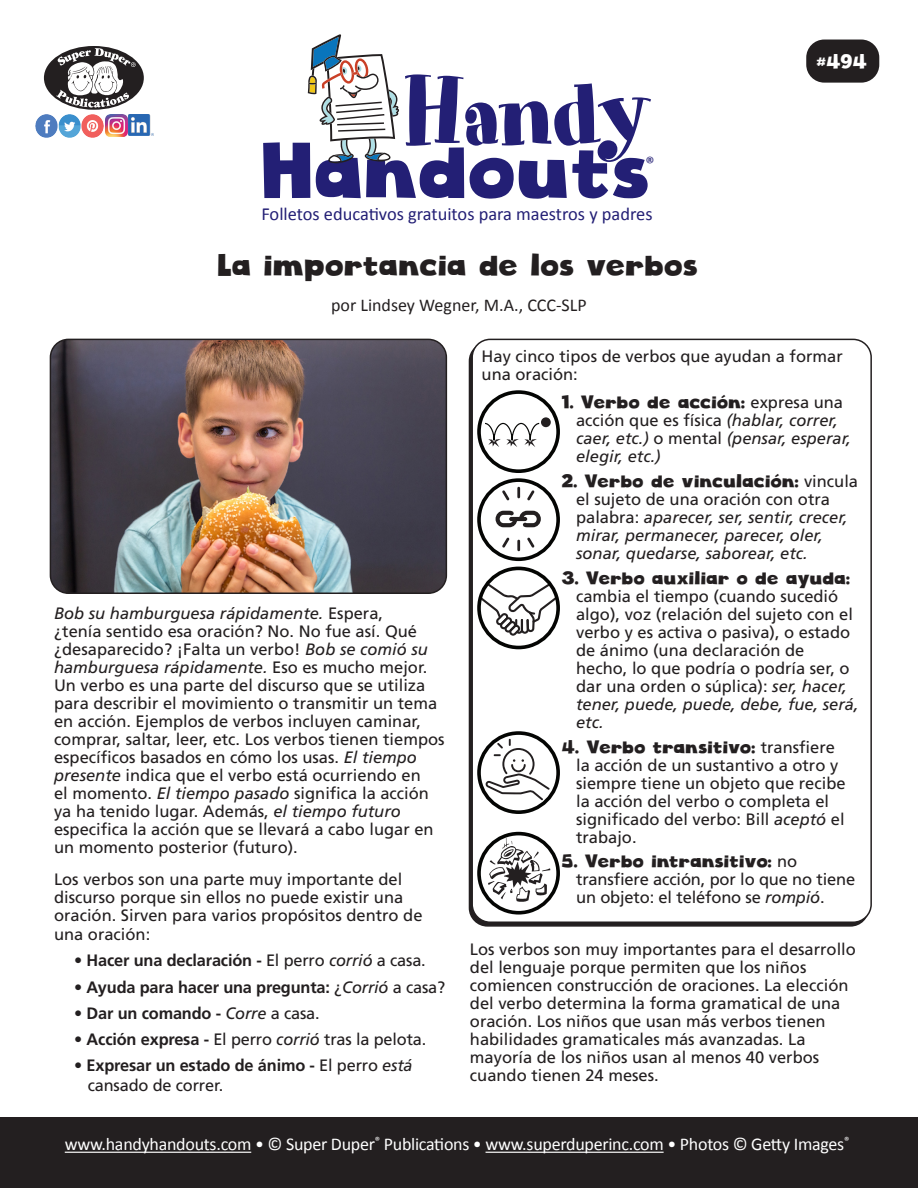
<style>
.page{position:relative;width:918px;height:1188px;background:#fff}
.page>*{position:absolute;margin:0;border:0;box-sizing:border-box;transform-origin:0 0}
.t1{font:93.75px "Art Department JNL";letter-spacing:-.03em;color:#231f75}
.t2{font:76.8px "Cloudy Witha Chanceof Love";color:#231f75}
.HH_Title{font:30px "Cloudy Witha Chanceof Love";color:#231f20}
.t3{font:19.5px "Cloudy Witha Chanceof Love";color:#fff}
.t4{font:18.45px "Calibri";color:#231f75}
.HH_TEXT{font:18px "Cloudy Witha Chanceof Love";color:#231f20}
.t5{font:18px "Calibri";letter-spacing:-.015em;color:#fff}
.HH_Author{font:18px "Calibri";color:#231f20}
.t6{font:18px "Calibri";color:#231f75}
.HH_TEXT-2{font:16.5px/18px "Frutiger";color:#231f20}
.HH_TEXT-3{font:italic 16.5px/18px "Frutiger";color:#231f20}
.HH_TEXT-4{font:700 16.5px/19.5px "Frutiger";letter-spacing:-.01em;color:#231f20}
.s1{font-style:italic}
.s2{font-weight:400}
.s3{font-weight:400;font-style:italic}
.s4{font-weight:700}
.s5{font-family:"Frutiger";font-size:16.5px}
.s6{font-style:normal}
</style>
<div class="page">
<div style="left:471px;top:339px;width:401px;height:584px;border:2px solid #231f20;border-radius:18px"></div>
<div style="left:806px;top:40px;width:73px;height:43px;background:#231f20;border-radius:18px"></div>
<div style="left:0;top:1118px;width:918px;height:70px;background:#231f20"></div>
<div style="left:44px;top:46px;width:100px;height:64px;background:#231f20;border-radius:50%"></div>
<svg style="left:56px;top:48px;width:80px;height:60px"></svg>
<img style="left:36px;top:115px;width:68px;height:22px">
<img style="left:106px;top:115px;width:21px;height:21px">
<hr style="left:65px;top:1152px;width:186px;height:1px;background:#fff">
<hr style="left:486px;top:1152px;width:178px;height:1px;background:#fff">
<img style="left:129px;top:115px;width:24px;height:21px">
<svg style="left:308px;top:34px;width:91px;height:129px"></svg>
<img style="left:50px;top:339px;width:396px;height:254px">
<div style="left:50px;top:339px;width:397px;height:255px;border:2px solid #231f20;border-radius:18px"></div>
<div style="left:477px;top:390px;width:83px;height:83px;border:4px solid #040503;border-radius:50%"></div>
<div style="left:541px;top:417px;width:10px;height:10px;background:#231f20;border-radius:50%"></div>
<svg style="left:484px;top:422px;width:56px;height:25px"></svg>
<svg style="left:496px;top:511px;width:45px;height:16px"></svg>
<hr style="left:509px;top:517px;width:18px;height:4px;background:#231f20;border-radius:2px">
<svg style="left:517px;top:540px;width:3px;height:11px"></svg>
<svg style="left:502px;top:537px;width:7px;height:11px"></svg>
<svg style="left:527px;top:537px;width:8px;height:11px"></svg>
<svg style="left:517px;top:487px;width:3px;height:11px"></svg>
<svg style="left:502px;top:490px;width:7px;height:10px"></svg>
<svg style="left:527px;top:490px;width:8px;height:10px"></svg>
<div style="left:477px;top:478px;width:83px;height:83px;border:4px solid #040503;border-radius:50%"></div>
<svg style="left:480px;top:583px;width:77px;height:53px"></svg>
<div style="left:477px;top:567px;width:83px;height:82px;border:4px solid #040503;border-radius:50%"></div>
<svg style="left:485px;top:739px;width:65px;height:61px"></svg>
<div style="left:477px;top:731px;width:83px;height:83px;border:4px solid #040503;border-radius:50%"></div>
<svg style="left:488px;top:838px;width:62px;height:64px"></svg>
<div style="left:477px;top:832px;width:83px;height:83px;border:4px solid #040503;border-radius:50%"></div>
<p class="t1" style="left:402px;top:57px;width:252px">Handy</p>
<p class="t2" style="left:264px;top:123px;width:391px">Handouts</p>
<p class="t6" style="left:646px;top:150px;width:11px">®</p>
<p class="t4" style="left:261px;top:201px;width:393px">Folletos educativos gratuitos para maestros y padres</p>
<p class="HH_Title" style="left:218px;top:246px;width:483px">La importancia de los verbos</p>
<p class="HH_Author" style="left:331px;top:293px;width:257px">por Lindsey Wegner, M.A., CCC-SLP</p>
<p class="t3" style="left:818px;top:49px;width:52px">#494</p>
<p class="HH_TEXT-2" style="left:54px;top:604px;width:392px"><span class="s1">Bob su hamburguesa rápidamente.</span> Espera,<br>¿tenía sentido esa oración? No. No fue así. Qué ¿desaparecido? ¡Falta un verbo! <span class="s1">Bob se comió su hamburguesa rápidamente.</span> Eso es mucho mejor.<br>Un verbo es una parte del discurso que se utiliza para describir el movimiento o transmitir un tema en acción. Ejemplos de verbos incluyen caminar, comprar, saltar, leer, etc. Los verbos tienen tiempos específicos basados en cómo los usas. <span class="s1">El tiempo presente</span> indica que el verbo está ocurriendo en<br>el momento. <span class="s1">El tiempo pasado</span> significa la acción ya ha tenido lugar. Además, <span class="s1">el tiempo futuro </span>especifica la acción que se llevará a cabo lugar en un momento posterior (futuro).</p>
<p class="HH_TEXT-2" style="left:54px;top:870px;width:370px">Los verbos son una parte muy importante del discurso porque sin ellos no puede existir una oración. Sirven para varios propósitos dentro de</p>
<p class="HH_TEXT-2" style="left:54px;top:925px;width:98px">una oración:</p>
<p class="HH_TEXT-4" style="left:74px;top:951px;width:353px">• Hacer una declaración - <span class="s2">El perro</span> <span class="s3">corrió</span> <span class="s2">a casa.</span></p>
<p class="HH_TEXT-4" style="left:74px;top:977px;width:373px">• Ayuda para hacer una pregunta: <span class="s2">¿</span><span class="s3">Corrió</span> <span class="s2">a casa?</span></p>
<p class="HH_TEXT-4" style="left:74px;top:1003px;width:247px">• Dar un comando - <span class="s3">Corre</span> <span class="s2">a casa.</span></p>
<p class="HH_TEXT-2" style="left:74px;top:1030px;width:354px"><span class="s4">• Acción expresa -</span> El perro <span class="s1">corrió</span> tras la pelota.</p>
<p class="HH_TEXT-4" style="left:88px;top:1056px;width:326px;text-indent:-14px">• Expresar un estado de ánimo - <span class="s2">El perro</span> <span class="s3">está </span><span class="s2">cansado de correr.</span></p>
<p class="HH_TEXT-2" style="left:482px;top:347px;width:363px">Hay cinco tipos de verbos que ayudan a formar una oración:</p>
<p class="HH_TEXT" style="left:563px;top:391px;width:282px">1. Verbo de acción: <span class="s5">expresa una</span></p>
<p class="HH_TEXT-3" style="left:576px;top:412px;width:277px"><span class="s6">acción que es física</span> (hablar, correr, caer, etc.) <span class="s6">o mental</span> (pensar, esperar, elegir, etc.)</p>
<p class="HH_TEXT" style="left:563px;top:470px;width:297px">2. Verbo de vinculación: <span class="s5">vincula</span></p>
<p class="HH_TEXT-3" style="left:576px;top:490px;width:273px"><span class="s6">el sujeto de una oración con otra palabra:</span> aparecer, ser, sentir, crecer, mirar, permanecer, parecer, oler, sonar, quedarse, saborear, etc.</p>
<p class="HH_TEXT" style="left:563px;top:567px;width:290px">3. Verbo auxiliar o de ayuda:</p>
<p class="HH_TEXT-2" style="left:576px;top:587px;width:284px">cambia el tiempo (cuando sucedió algo), voz (relación del sujeto con el verbo y es activa o pasiva), o estado de ánimo (una declaración de hecho, lo que podría o podría ser, o dar una orden o súplica): <span class="s1">ser, hacer, tener, puede, puede, debe, fue, será, etc.</span></p>
<p class="HH_TEXT" style="left:563px;top:735px;width:274px">4. Verbo transitivo: <span class="s5">transfiere</span></p>
<p class="HH_TEXT-2" style="left:576px;top:756px;width:271px">la acción de un sustantivo a otro y siempre tiene un objeto que recibe la acción del verbo o completa el significado del verbo: Bill <span class="s1">aceptó</span> el trabajo.</p>
<p class="HH_TEXT" style="left:563px;top:850px;width:236px">5. Verbo intransitivo: <span class="s5">no</span></p>
<p class="HH_TEXT-2" style="left:576px;top:871px;width:281px">transfiere acción, por lo que no tiene un objeto: el teléfono se <span class="s1">rompió</span>.</p>
<p class="HH_TEXT-2" style="left:470px;top:940px;width:388px">Los verbos son muy importantes para el desarrollo del lenguaje porque permiten que los niños comiencen construcción de oraciones. La elección del verbo determina la forma gramatical de una oración. Los niños que usan más verbos tienen habilidades gramaticales más avanzadas. La mayoría de los niños usan al menos 40 verbos cuando tienen 24 meses.</p>
<p class="t5" style="left:65px;top:1132px;width:786px">www.handyhandouts.com • © Super Duper<sup>®</sup> Publications • www.superduperinc.com • Photos © Getty Images<sup>®</sup></p>
</div>
